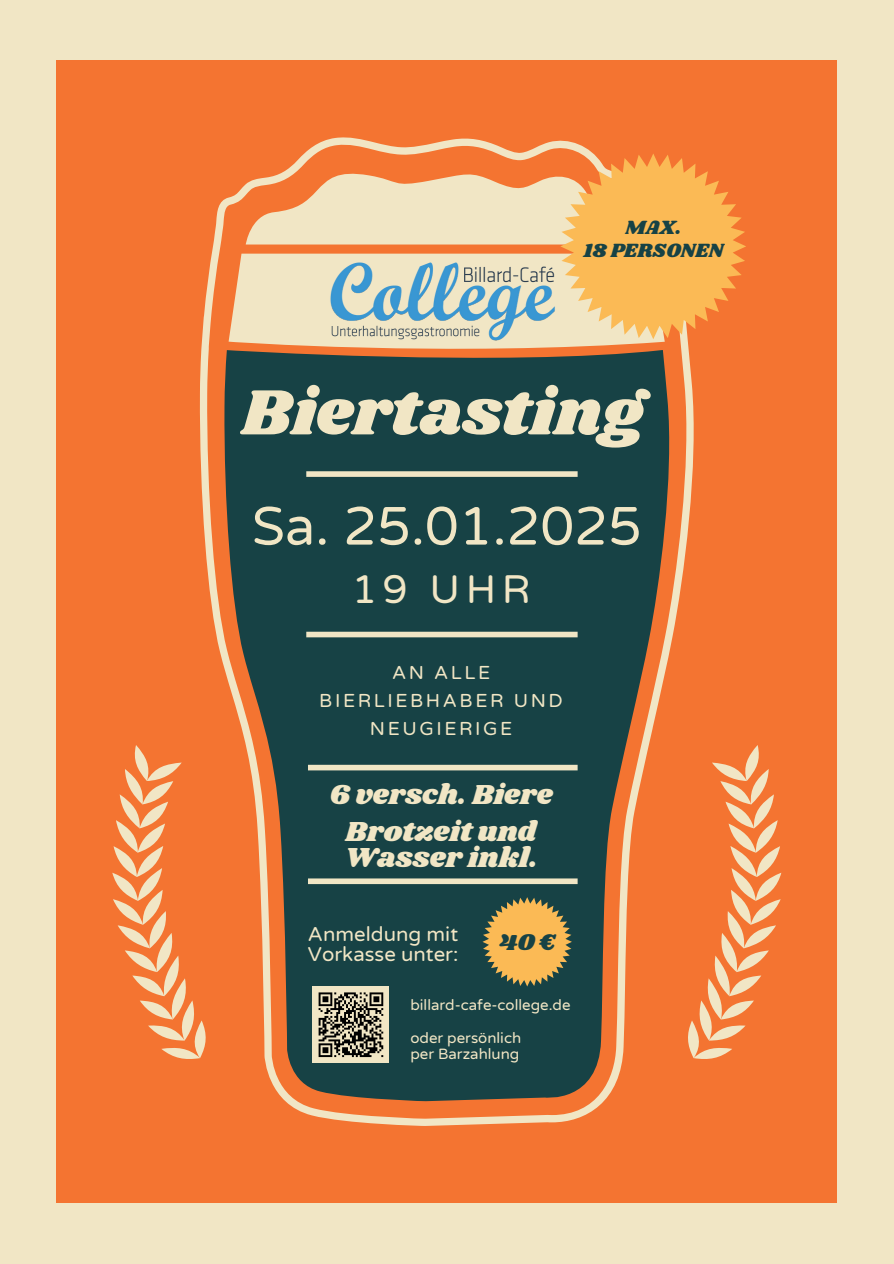
<style>
.page{position:relative;width:894px;height:1264px;background:#fff}
.page>*{position:absolute;margin:0;border:0;box-sizing:border-box;transform-origin:0 0}
.t1{font:66px "Shrikhand";color:#f1e6c5}
.t2{font:53.85px "Varela Round";color:#f1e6c5}
.t3{font:40.35px "Varela Round";color:#f1e6c5}
.t4{font:28.5px/25.8px "Shrikhand";color:#f1e6c5}
.t5{font:23.85px "Shrikhand";color:#174245}
.t6{font:20.4px "Varela Round";color:#f1e6c5}
.t7{font:19.8px/22.8px "Shrikhand";color:#174245;text-align:center}
.t8{font:19.05px/28.2px "Varela Round";letter-spacing:.135em;color:#f1e6c5;text-align:center}
.t9{font:15px "Varela Round";color:#f1e6c5}
</style>
<div class="page">
<div style="left:0;top:0;width:893px;height:1263px;background:#f1e6c5"></div>
<div style="left:57px;top:60px;width:779px;height:1142px;background:#f47431"></div>
<svg style="left:200px;top:137px;width:494px;height:988px"></svg>
<svg style="left:224px;top:350px;width:450px;height:753px;fill:#174245"></svg>
<div style="left:308px;top:764px;width:269px;height:6px;background:#f1e6c5"></div>
<div style="left:308px;top:878px;width:269px;height:6px;background:#f1e6c5"></div>
<svg style="left:687px;top:745px;width:94px;height:313px"></svg>
<svg style="left:112px;top:745px;width:93px;height:313px"></svg>
<svg style="left:228px;top:153px;width:518px;height:204px"></svg>
<img style="left:322px;top:253px;width:249px;height:94px">
<div style="left:306px;top:631px;width:271px;height:6px;background:#f1e6c5"></div>
<div style="left:306px;top:471px;width:271px;height:6px;background:#f1e6c5"></div>
<svg style="left:482px;top:897px;width:89px;height:89px;background:#b1934f"></svg>
<div style="left:312px;top:986px;width:77px;height:76px;background:#f1e6c5"></div>
<svg style="left:318px;top:992px;width:66px;height:66px"></svg>
<h3 class="t7" style="left:583px;top:216px;width:141px">MAX.<br>18 PERSONEN</h3>
<p class="t1" style="left:241px;top:366px;width:403px">Biertasting</p>
<p class="t2" style="left:252px;top:495px;width:391px">Sa. 25.01.2025</p>
<p class="t3" style="left:351px;top:566px;width:180px">19 UHR</p>
<h2 class="t8" style="left:319px;top:659px;width:245px">AN ALLE<br>BIERLIEBHABER UND<br>NEUGIERIGE</h2>
<p class="t4" style="left:329px;top:782px;width:225px">6 versch. Biere</p>
<p class="t4" style="left:344px;top:819px;width:194px">Brotzeit und<br>Wasser inkl.</p>
<h1 class="t6" style="left:308px;top:922px;width:152px">Anmeldung mit</h1>
<p class="t6" style="left:308px;top:942px;width:152px">Vorkasse unter:</p>
<h4 class="t5" style="left:499px;top:925px;width:57px">40€</h4>
<p class="t9" style="left:410px;top:995px;width:162px">billard-cafe-college.de</p>
<h4 class="t9" style="left:410px;top:1029px;width:112px">oder persönlich</h4>
<p class="t9" style="left:410px;top:1045px;width:110px">per Barzahlung</p>
</div>
